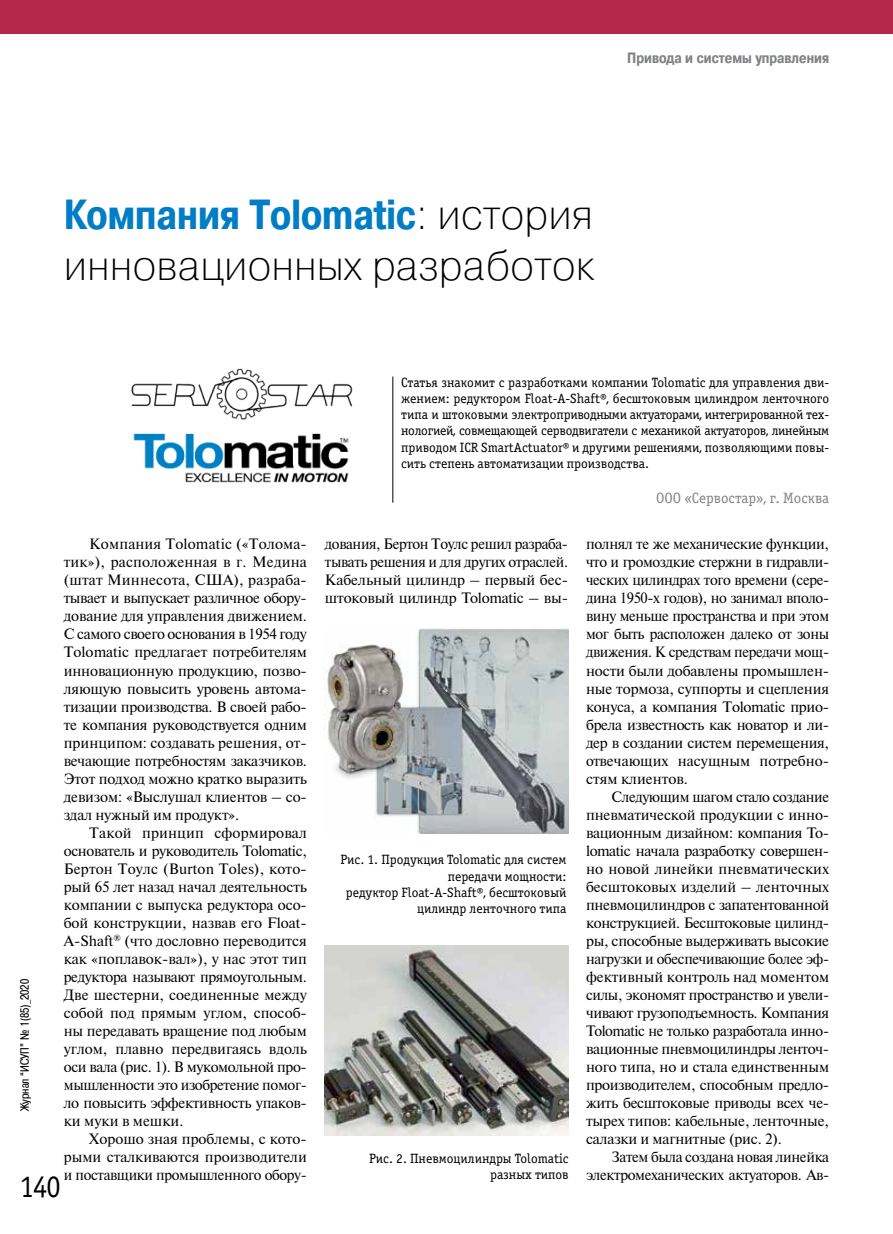
<style>
.page{position:relative;width:893px;height:1234px;background:#fff}
.page>*{position:absolute;margin:0;border:0;box-sizing:border-box;transform-origin:0 0}
.t1{font:700 42px "Pragmatica Cond C";color:#007dc5}
.t2{font:42px "Pragmatica Light C";color:#000}
.t3{font:31.5px "Officina Serif C";color:#000;scale:.9 1}
.t4{font:15px/18px "Newton";letter-spacing:-.01em;color:#000;text-align:justify}
.t5{font:700 15px "Pragmatica Cond C";color:#808285}
.t6{font:15px "Officina Serif C";color:#808285}
.t7{font:13.5px/16.2px "Officina Serif C";color:#000;text-align:right}
.t8{font:12px "Pragmatica Cond C";color:#000}
.s1{font-family:"Pragmatica Light C";font-weight:400;color:#000}
</style>
<div class="page">
<div style="left:0;top:0;width:893px;height:34px;background:#b7274c"></div>
<hr style="left:393px;top:376px;width:1px;height:126px;background:#000">
<img style="left:131px;top:368px;width:222px;height:52px">
<img style="left:133px;top:433px;width:216px;height:49px">
<img style="left:323px;top:628px;width:245px;height:205px">
<img style="left:324px;top:945px;width:245px;height:190px">
<p class="t5" style="left:627px;top:50px;width:204px">Привода и системы управления</p>
<h1 class="t1" style="left:64px;top:191px;width:531px">Компания Tolomatic<span class="s1">: история</span></h1>
<h1 class="t2" style="left:64px;top:241px;width:532px">инновационных разработок</h1>
<p class="t4" style="left:64px;top:534px;width:245px;text-indent:26px">Компания Tolomatic («Толома&shy;тик»), расположенная в г. Медина (штат Миннесота, США), разраба&shy;тывает и выпускает различное обору&shy;дование для управления движением.<br>С самого своего основания в 1954 году Tolomatic предлагает потребителям инновационную продукцию, позво&shy;ляющую повысить уровень автома&shy;тизации производства. В своей рабо&shy;те компания руководствуется одним принципом: создавать решения, от&shy;вечающие потребностям заказчиков.<br>Этот подход можно кратко выразить девизом: «Выслушал клиентов – со&shy;здал нужный им продукт».</p>
<p class="t4" style="left:64px;top:822px;width:245px;text-indent:26px">Такой принцип сформировал основатель и руководитель Tolomatic, Бертон Тоулс (Burton Toles), кото&shy;рый 65 лет назад начал деятельность компании с выпуска редуктора осо&shy;бой конструкции, назвав его Float-A‑Shaft<sup>®</sup> (что дословно переводится как «поплавок-вал»), у нас этот тип редуктора называют прямоугольным.<br>Две шестерни, соединенные между собой под прямым углом, способ&shy;ны передавать вращение под любым углом, плавно передвигаясь вдоль оси вала (рис. 1). В мукомольной про&shy;мышленности это изобретение помог&shy;ло повысить эффективность упаков&shy;ки муки в мешки.</p>
<p class="t4" style="left:64px;top:1128px;width:245px;text-indent:26px">Хорошо зная проблемы, с кото&shy;рыми сталкиваются производители и поставщики промышленного обору-</p>
<p class="t8" style="left:18px;top:1110px;width:134px;rotate:-90deg">Журнал “ИСУП” № 1(85)_2020</p>
<h2 class="t3" style="left:20px;top:1168px;width:47px">140</h2>
<p class="t7" style="left:401px;top:374px;width:430px;text-align:justify">Статья знакомит с разработками компании Tolomatic для управления дви&shy;жением: редуктором Float-A‑Shaft®, бесштоковым цилиндром ленточного типа и штоковыми электроприводными актуаторами, интегрированной тех&shy;нологией, совмещающей серводвигатели с механикой актуаторов, линейным приводом ICR SmartActuator® и другими решениями, позволяющими повы&shy;сить степень автоматизации производства.</p>
<p class="t6" style="left:656px;top:489px;width:175px">ООО «Сервостар», г. Москва</p>
<p class="t4" style="left:325px;top:534px;width:245px">дования, Бертон Тоулс решил разраба&shy;тывать решения и для других отраслей.<br>Кабельный цилиндр – первый бес&shy;штоковый цилиндр Tolomatic – вы-</p>
<p class="t4" style="left:586px;top:534px;width:245px">полнял те же механические функции, что и громоздкие стержни в гидравли&shy;ческих цилиндрах того времени (сере&shy;дина 1950‑х годов), но занимал вполо&shy;вину меньше пространства и при этом мог быть расположен далеко от зоны движения. К средствам передачи мощ&shy;ности были добавлены промышлен&shy;ные тормоза, суппорты и сцепления конуса, а компания Tolomatic прио&shy;брела известность как новатор и ли&shy;дер в создании систем перемещения, отвечающих насущным потребно&shy;стям клиентов.</p>
<p class="t4" style="left:586px;top:786px;width:245px;text-indent:26px">Следующим шагом стало создание пневматической продукции с инно&shy;вационным дизайном: компания To&shy;lomatic начала разработку совершен&shy;но новой линейки пневматических бесштоковых изделий – ленточных пневмоцилиндров с запатентованной конструкцией. Бесштоковые цилинд&shy;ры, способные выдерживать высокие нагрузки и обеспечивающие более эф&shy;фективный контроль над моментом силы, экономят пространство и увели&shy;чивают грузоподъемность. Компания Tolomatic не только разработала инно&shy;вационные пневмоцилиндры ленточ&shy;ного типа, но и стала единственным производителем, способным предло&shy;жить бесштоковые приводы всех че&shy;тырех типов: кабельные, ленточные, салазки и магнитные (рис. 2).</p>
<p class="t4" style="left:586px;top:1146px;width:245px;text-align:right">Затем была создана новая линейка электромеханических актуаторов. Ав-</p>
<p class="t7" style="left:340px;top:851px;width:228px">Рис. 1. Продукция Tolomatic для систем передачи мощности:<br>редуктор Float-A‑Shaft®, бесштоковый цилиндр ленточного типа</p>
<p class="t7" style="left:369px;top:1149px;width:201px">Рис. 2. Пневмоцилиндры Tolomatic разных типов</p>
</div>
